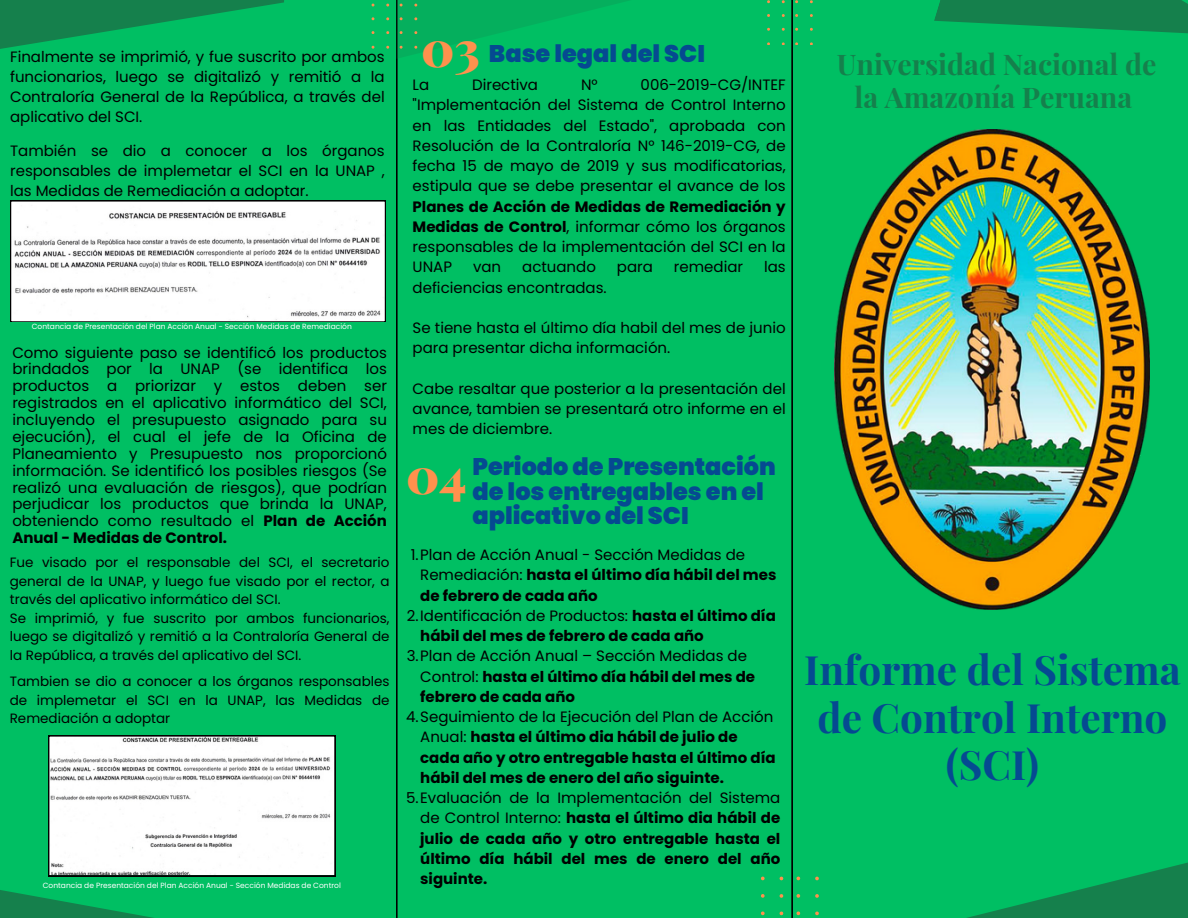
<style>
.page{position:relative;width:1188px;height:918px;background:#fff}
.page>*{position:absolute;margin:0;border:0;box-sizing:border-box;transform-origin:0 0}
.t1{font:900 49.5px "Playfair Display";color:#ff914d}
.t2{font:700 40.5px/47.2px "Playfair Display";color:#054a91;text-align:center}
.t3{font:700 28.5px/32.7px "Playfair Display";color:#15804c;text-align:center}
.t4{font:900 24px/24.8px "Poppins";color:#054a91}
.t5{font:15px/20.2px "Poppins";color:#000;text-align:justify}
.t6{font:700 15px/20.2px "Poppins";color:#000}
.t7{font:13.5px/18.5px "Poppins";color:#000}
.t8{font:7.5px "Poppins";color:#fff}
.s1{font-weight:700}
.s2{font-weight:400}
</style>
<div class="page">
<div style="left:792px;top:0;width:396px;height:918px;background:#00bf63"></div>
<div style="left:0;top:0;width:414px;height:918px;background:#00bf63"></div>
<div style="left:396px;top:0;width:396px;height:918px;background:#00bf63"></div>
<div style="left:397px;top:0;width:287px;height:59px;background:linear-gradient(to right,#06b05d,#00c164)"></div>
<svg style="left:967px;top:862px;width:221px;height:56px"></svg>
<svg style="left:0;top:0;width:284px;height:49px"></svg>
<svg style="left:767px;top:0;width:46px;height:45px"></svg>
<img style="left:835px;top:129px;width:315px;height:481px">
<svg style="left:761px;top:877px;width:58px;height:41px"></svg>
<svg style="left:934px;top:0;width:254px;height:34px"></svg>
<svg style="left:10px;top:200px;width:376px;height:122px;background:#eaeaea"></svg>
<svg style="left:0;top:735px;width:538px;height:183px"></svg>
<svg style="left:372px;top:4px;width:49px;height:44px"></svg>
<h4 class="t5" style="left:10px;top:46px;width:376px">Finalmente se imprimió, y fue suscrito por ambos funcionarios, luego se digitalizó y remitió a la Contraloría General de la República, a través del aplicativo del SCI.</h4>
<h4 class="t5" style="left:10px;top:141px;width:376px">También se dio a conocer a los órganos responsables de implemetar el SCI en la UNAP , las Medidas de Remediación a adoptar.</h4>
<h3 class="t8" style="left:32px;top:321px;width:322px">Contancia de Presentación del Plan Acción Anual - Sección Medidas de Remediación</h3>
<h4 class="t5" style="left:12px;top:344px;width:376px;line-height:16.8px">Como siguiente paso se identificó los productos brindados por la UNAP (se identifica los productos a priorizar y estos deben ser registrados en el aplicativo informático del SCI, incluyendo el presupuesto asignado para su ejecución), el cual el jefe de la Oficina de Planeamiento y Presupuesto nos proporcionó información. Se identificó los posibles riesgos (Se realizó una evaluación de riesgos), que podrían perjudicar los productos que brinda la UNAP, obteniendo como resultado el <span class="s1">Plan de Acción Anual - Medidas de Control.</span></h4>
<h2 class="t7" style="left:10px;top:553px;width:381px">Fue visado por el responsable del SCI, el secretario general de la UNAP, y luego fue visado por el rector, a través del aplicativo informático del SCI.<br>Se imprimió, y fue suscrito por ambos funcionarios, luego se digitalizó y remitió a la Contraloría General de la República, a través del aplicativo del SCI.</h2>
<p class="t7" style="left:10px;top:672px;width:381px;text-align:justify">Tambien se dio a conocer a los órganos responsables de implemetar el SCI en la UNAP, las Medidas de Remediación a adoptar</p>
<p class="t8" style="left:43px;top:880px;width:300px">Contancia de Presentación del Plan Acción Anual - Sección Medidas de Control</p>
<h5 class="t1" style="left:421px;top:13px;width:60px">03</h5>
<h5 class="t4" style="left:489px;top:41px;width:218px">Base legal del SCI</h5>
<p class="t5" style="left:413px;top:75px;width:375px;text-indent:228px">006-2019-CG/INTEF "Implementación del Sistema de Control Interno en las Entidades del Estado", aprobada con Resolución de la Contraloría N° 146-2019-CG, de fecha 15 de mayo de 2019 y sus modificatorias, estipula que se debe presentar el avance de los <span class="s1">Planes de Acción de Medidas de Remediación y Medidas de Control</span>, informar cómo los órganos responsables de la implementación del SCI en la UNAP</p>
<p class="t5" style="left:413px;top:75px;width:18px">La</p>
<p class="t5" style="left:472px;top:75px;width:67px">Directiva</p>
<p class="t5" style="left:581px;top:75px;width:18px">N°</p>
<p class="t5" style="left:473px;top:257px;width:30px">van</p>
<p class="t5" style="left:522px;top:257px;width:75px">actuando</p>
<p class="t5" style="left:617px;top:257px;width:38px">para</p>
<p class="t5" style="left:674px;top:257px;width:71px">remediar</p>
<p class="t5" style="left:764px;top:257px;width:23px">las</p>
<p class="t5" style="left:413px;top:277px;width:196px">deficiencias encontradas.</p>
<p class="t5" style="left:413px;top:318px;width:375px">Se tiene hasta el último día habil del mes de junio para presentar dicha información.</p>
<h3 class="t5" style="left:413px;top:379px;width:375px">Cabe resaltar que posterior a la presentación del avance, tambien se presentará otro informe en el mes de diciembre.</h3>
<p class="t1" style="left:406px;top:440px;width:62px">04</p>
<h1 class="t4" style="left:472px;top:454px;width:305px">Periodo de Presentación de los entregables en el aplicativo del SCI</h1>
<p class="t5" style="left:420px;top:545px;width:358px;text-align:left;text-indent:-9px">1.Plan de Acción Anual - Sección Medidas de<br>Remediación: <span class="s1">hasta el último día hábil del mes de febrero de cada año</span></p>
<p class="t6" style="left:420px;top:605px;width:357px;text-indent:-13px"><span class="s2">2.Identificación de Productos:</span> hasta el último día hábil del mes de febrero de cada año</p>
<p class="t6" style="left:420px;top:646px;width:336px;text-indent:-14px"><span class="s2">3.Plan de Acción Anual – Sección Medidas de<br>Control:</span> hasta el último día hábil del mes de febrero de cada año</p>
<p class="t6" style="left:420px;top:707px;width:357px;text-indent:-14px"><span class="s2">4.Seguimiento de la Ejecución del Plan de Acción Anual:</span> hasta el último dia hábil de julio de cada año y otro entregable hasta el último día hábil del mes de enero del año siguinte.</p>
<p class="t6" style="left:420px;top:788px;width:362px;text-align:justify;text-indent:-14px"><span class="s2">5.Evaluación de la Implementación del Sistema de Control Interno:</span> hasta el último dia hábil de julio de cada año y otro entregable hasta el último día hábil del mes de enero del año siguinte.</p>
<p class="t3" style="left:837px;top:47px;width:321px">Universidad Nacional de la Amazonía Peruana</p>
<h4 class="t2" style="left:804px;top:645px;width:378px">Informe del Sistema de Control Interno (SCI)</h4>
</div>
